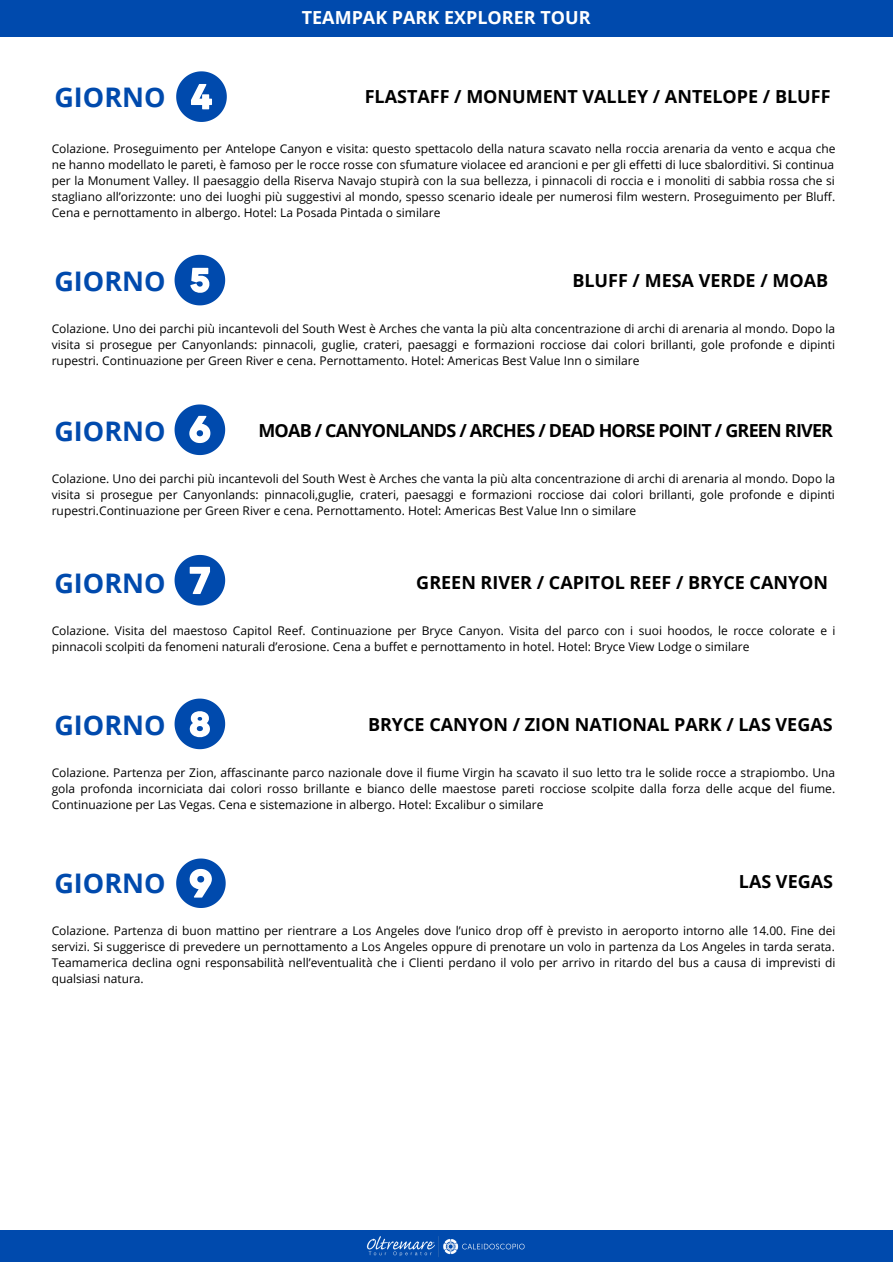
<style>
.page{position:relative;width:893px;height:1264px;background:#fff}
.page>*{position:absolute;margin:0;border:0;box-sizing:border-box;transform-origin:0 0}
.t1{font:700 27px "Open Sans";color:#004aad}
.t2{font:700 18px "Open Sans";color:#000}
.t3{font:700 18px "Open Sans";letter-spacing:-.045em;color:#000}
.t4{font:700 18px "Open Sans";color:#fff}
.t5{font:12px/16px "Open Sans";color:#000;text-align:justify}
</style>
<div class="page">
<div style="left:0;top:0;width:892px;height:37px;background:#004aad"></div>
<svg style="left:174px;top:255px;width:51px;height:50px"></svg>
<svg style="left:176px;top:71px;width:51px;height:51px"></svg>
<div style="left:0;top:1230px;width:892px;height:31px;background:#004aad"></div>
<img style="left:366px;top:1236px;width:159px;height:21px">
<svg style="left:174px;top:404px;width:51px;height:51px"></svg>
<svg style="left:174px;top:555px;width:51px;height:50px"></svg>
<svg style="left:174px;top:698px;width:51px;height:51px"></svg>
<svg style="left:176px;top:858px;width:50px;height:50px"></svg>
<p class="t4" style="left:302px;top:5px;width:290px">TEAMPAK PARK EXPLORER TOUR</p>
<p class="t1" style="left:54px;top:78px;width:113px">GIORNO</p>
<p class="t2" style="left:365px;top:84px;width:467px">FLASTAFF / MONUMENT VALLEY / ANTELOPE / BLUFF</p>
<p class="t5" style="left:52px;top:140px;width:785px">Colazione. Proseguimento per Antelope Canyon e visita: questo spettacolo della natura scavato nella roccia arenaria da vento e acqua che ne hanno modellato le pareti, è famoso per le rocce rosse con sfumature violacee ed arancioni e per gli effetti di luce sbalorditivi. Si continua per la Monument Valley. Il paesaggio della Riserva Navajo stupirà con la sua bellezza, i pinnacoli di roccia e i monoliti di sabbia rossa che si stagliano all’orizzonte: uno dei luoghi più suggestivi al mondo, spesso scenario ideale per numerosi film western. Proseguimento per Bluff.<br>Cena e pernottamento in albergo. Hotel: La Posada Pintada o similare</p>
<p class="t1" style="left:54px;top:262px;width:113px">GIORNO</p>
<p class="t2" style="left:572px;top:267px;width:257px">BLUFF / MESA VERDE / MOAB</p>
<p class="t5" style="left:52px;top:320px;width:784px">Colazione. Uno dei parchi più incantevoli del South West è Arches che vanta la più alta concentrazione di archi di arenaria al mondo. Dopo la visita si prosegue per Canyonlands: pinnacoli, guglie, crateri, paesaggi e formazioni rocciose dai colori brillanti, gole profonde e dipinti rupestri. Continuazione per Green River e cena. Pernottamento. Hotel: Americas Best Value Inn o similare</p>
<p class="t1" style="left:54px;top:412px;width:113px">GIORNO</p>
<p class="t3" style="left:258px;top:417px;width:576px">MOAB / CANYONLANDS / ARCHES / DEAD HORSE POINT / GREEN RIVER</p>
<p class="t5" style="left:52px;top:470px;width:784px">Colazione. Uno dei parchi più incantevoli del South West è Arches che vanta la più alta concentrazione di archi di arenaria al mondo. Dopo la visita si prosegue per Canyonlands: pinnacoli,guglie, crateri, paesaggi e formazioni rocciose dai colori brillanti, gole profonde e dipinti rupestri.Continuazione per Green River e cena. Pernottamento. Hotel: Americas Best Value Inn o similare</p>
<p class="t1" style="left:54px;top:564px;width:113px">GIORNO</p>
<p class="t2" style="left:416px;top:569px;width:413px">GREEN RIVER / CAPITOL REEF / BRYCE CANYON</p>
<p class="t5" style="left:52px;top:622px;width:785px">Colazione. Visita del maestoso Capitol Reef. Continuazione per Bryce Canyon. Visita del parco con i suoi hoodos, le rocce colorate e i pinnacoli scolpiti da fenomeni naturali d’erosione. Cena a buffet e pernottamento in hotel. Hotel: Bryce View Lodge o similare</p>
<p class="t1" style="left:54px;top:706px;width:113px">GIORNO</p>
<p class="t2" style="left:368px;top:711px;width:466px">BRYCE CANYON / ZION NATIONAL PARK / LAS VEGAS</p>
<p class="t5" style="left:52px;top:764px;width:785px">Colazione. Partenza per Zion, affascinante parco nazionale dove il fiume Virgin ha scavato il suo letto tra le solide rocce a strapiombo. Una gola profonda incorniciata dai colori rosso brillante e bianco delle maestose pareti rocciose scolpite dalla forza delle acque del fiume.<br>Continuazione per Las Vegas. Cena e sistemazione in albergo. Hotel: Excalibur o similare</p>
<p class="t1" style="left:54px;top:863px;width:113px">GIORNO</p>
<p class="t2" style="left:738px;top:869px;width:96px">LAS VEGAS</p>
<p class="t5" style="left:52px;top:921px;width:785px">Colazione. Partenza di buon mattino per rientrare a Los Angeles dove l’unico drop off è previsto in aeroporto intorno alle 14.00. Fine dei servizi. Si suggerisce di prevedere un pernottamento a Los Angeles oppure di prenotare un volo in partenza da Los Angeles in tarda serata.<br>Teamamerica declina ogni responsabilità nell’eventualità che i Clienti perdano il volo per arrivo in ritardo del bus a causa di imprevisti di qualsiasi natura.</p>
</div>
